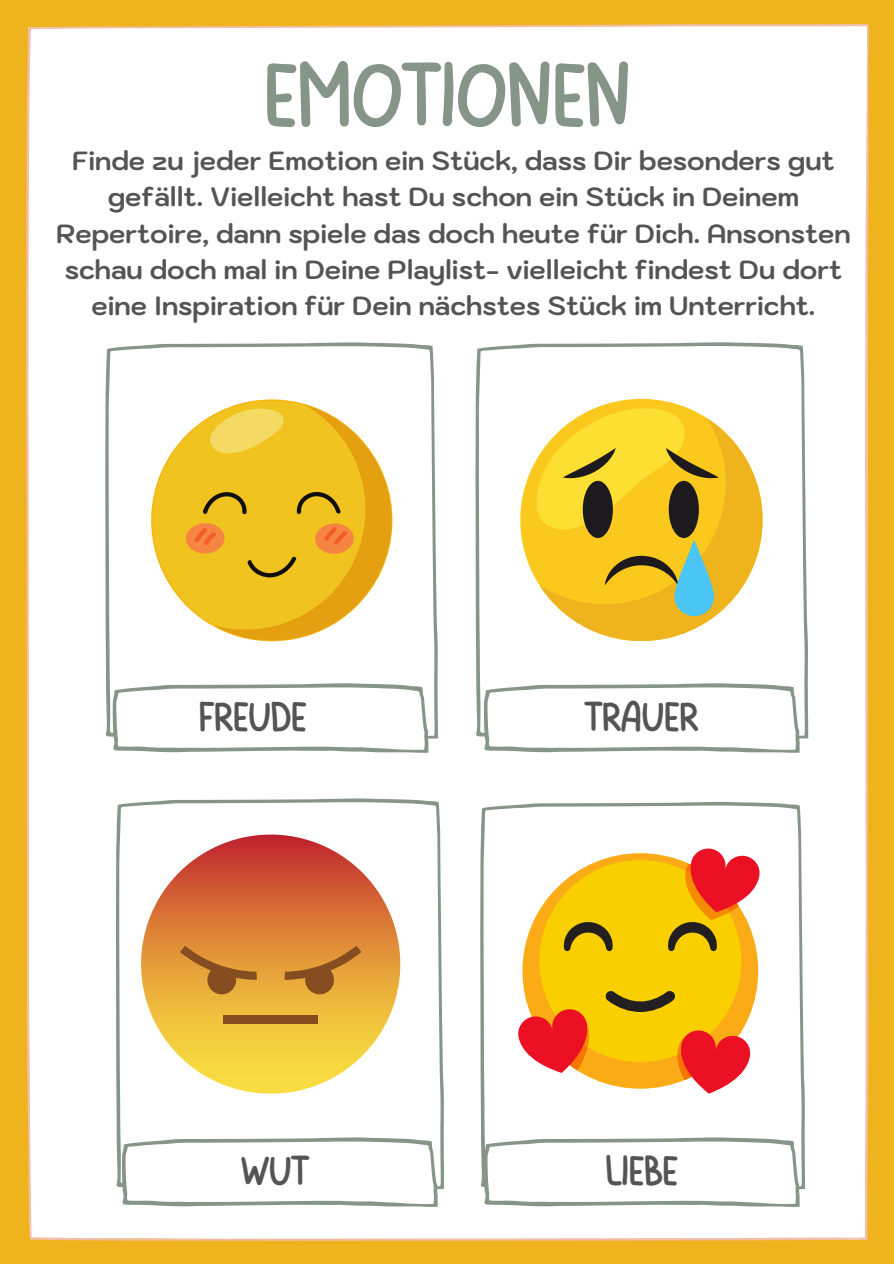
<style>
.page{position:relative;width:894px;height:1264px;background:#fff}
.page>*{position:absolute;margin:0;border:0;box-sizing:border-box;transform-origin:0 0}
.t1{font:91.5px "FEELFREE Regular";color:#859588}
.t2{font:42.3px "FEELFREE Regular";color:#545454}
.t3{font:700 26.25px/36px "Kodchasan";color:#545454;text-align:center}
</style>
<div class="page">
<div style="left:0;top:0;width:893px;height:1263px;background:#efb41d"></div>
<div style="left:26px;top:24px;width:842px;height:1216px;background:#fff"></div>
<svg style="left:105px;top:342px;width:332px;height:396px;background:#f4f5f4"></svg>
<svg style="left:475px;top:342px;width:332px;height:396px;background:#f7f8f7"></svg>
<svg style="left:480px;top:801px;width:324px;height:388px;background:#f7f8f7"></svg>
<svg style="left:116px;top:798px;width:328px;height:391px;background:#f5f6f5"></svg>
<svg style="left:113px;top:683px;width:315px;height:70px;background:#eff1f0"></svg>
<svg style="left:483px;top:683px;width:316px;height:70px;background:#eff1f0"></svg>
<svg style="left:483px;top:1137px;width:316px;height:69px;background:#eff1ef"></svg>
<svg style="left:122px;top:1137px;width:315px;height:69px;background:#f0f2f0"></svg>
<svg style="left:141px;top:834px;width:259px;height:259px;background:#e8ac69"></svg>
<svg style="left:180px;top:945px;width:77px;height:49px;background:#c88632"></svg>
<svg style="left:284px;top:945px;width:77px;height:49px;background:#c88632"></svg>
<div style="left:223px;top:1015px;width:95px;height:8px;background:#864e20"></div>
<div style="left:522px;top:853px;width:236px;height:235px;background:#fbab16;border-radius:50%"></div>
<div style="left:539px;top:860px;width:202px;height:201px;background:#f9cf00;border-radius:50%"></div>
<svg style="left:563px;top:922px;width:49px;height:29px"></svg>
<svg style="left:605px;top:991px;width:70px;height:21px"></svg>
<svg style="left:667px;top:847px;width:94px;height:104px"></svg>
<svg style="left:677px;top:1029px;width:74px;height:64px;background:#f1594d"></svg>
<svg style="left:516px;top:1007px;width:75px;height:65px"></svg>
<div style="left:139px;top:387px;width:265px;height:266px;background:#fff"></div>
<svg style="left:138px;top:398px;width:265px;height:254px;fill:#fff"></svg>
<svg style="left:213px;top:405px;width:191px;height:245px"></svg>
<svg style="left:204px;top:408px;width:80px;height:45px"></svg>
<svg style="left:186px;top:491px;width:168px;height:87px"></svg>
<div style="left:520px;top:399px;width:242px;height:242px;background:#fbc81e;border-radius:50%"></div>
<svg style="left:539px;top:418px;width:223px;height:223px"></svg>
<div style="left:668px;top:481px;width:30px;height:57px;background:#1c1a1d;border-radius:50%"></div>
<div style="left:582px;top:481px;width:30px;height:57px;background:#1c1a1d;border-radius:50%"></div>
<svg style="left:535px;top:404px;width:183px;height:127px"></svg>
<svg style="left:604px;top:556px;width:70px;height:29px"></svg>
<svg style="left:674px;top:540px;width:40px;height:76px;fill:#4ac5f4"></svg>
<h1 class="t1" style="left:264px;top:54px;width:368px">EMOTIONEN</h1>
<p class="t3" style="left:56px;top:143px;width:795px">Finde zu jeder Emotion ein Stück, dass Dir besonders gut gefällt. Vielleicht hast Du schon ein Stück in Deinem Repertoire, dann spiele das doch heute für Dich. Ansonsten schau doch mal in Deine Playlist- vielleicht findest Du dort eine Inspiration für Dein nächstes Stück im Unterricht.</p>
<h2 class="t2" style="left:199px;top:697px;width:107px">FREUDE</h2>
<h2 class="t2" style="left:584px;top:697px;width:114px">TRAUER</h2>
<h2 class="t2" style="left:241px;top:1151px;width:70px">WUT</h2>
<h2 class="t2" style="left:605px;top:1151px;width:72px">LIEBE</h2>
</div>
